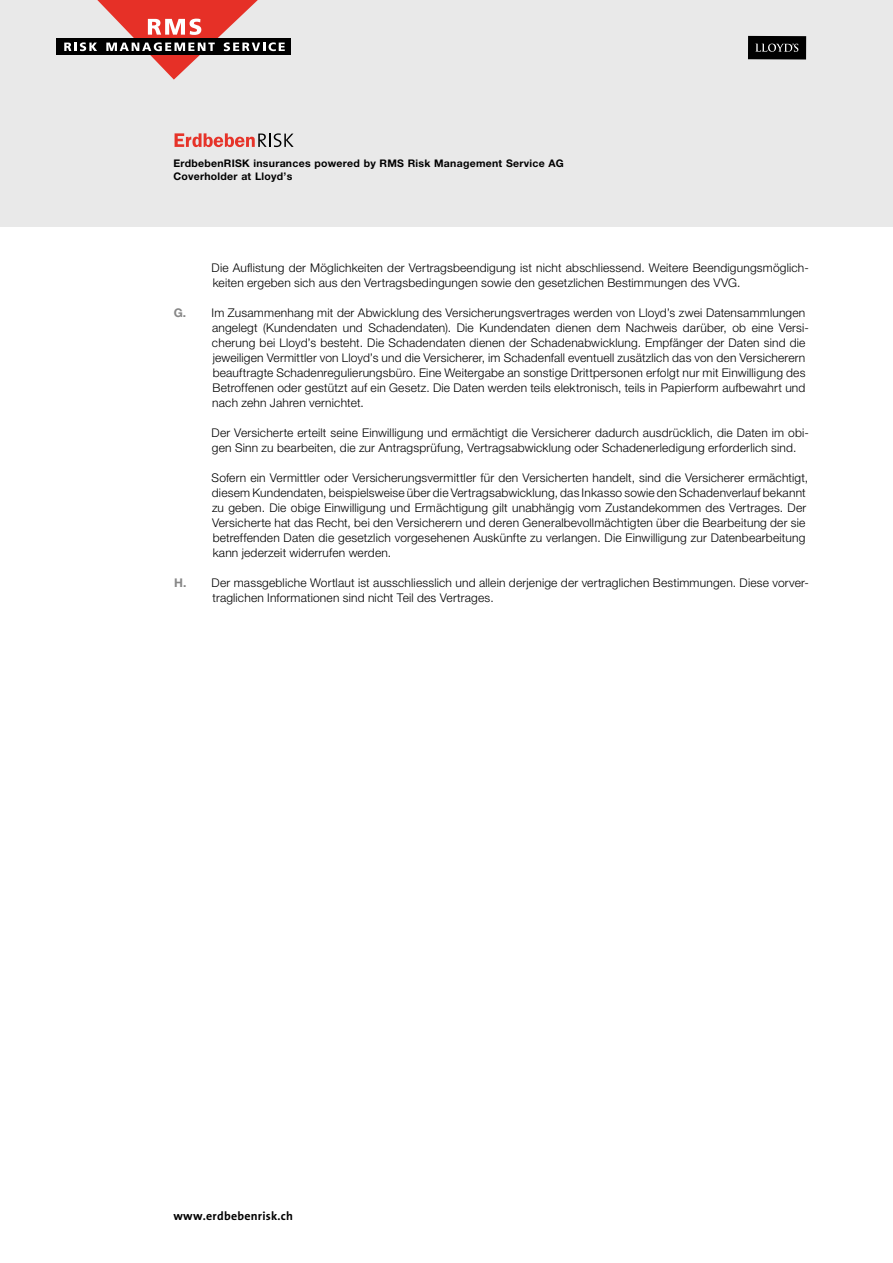
<style>
.page{position:relative;width:893px;height:1263px;background:#fff}
.page>*{position:absolute;margin:0;border:0;box-sizing:border-box;transform-origin:0 0}
.t1{font:300 12px/15px "Helvetica Neue LT Std";letter-spacing:.015em;color:#000}
.t2{font:700 12px "The Sans";letter-spacing:.02em;color:#000}
.t3{font:700 10.5px/13.5px "Helvetica Neue LT Std";letter-spacing:.025em;color:#000}
.s1{font-weight:700;color:#878787}
</style>
<div class="page">
<div style="left:0;top:0;width:893px;height:226px;background:#e9e9e9"></div>
<svg style="left:175px;top:133px;width:119px;height:14px"></svg>
<div style="left:56px;top:39px;width:235px;height:16px;background:#000"></div>
<svg style="left:64px;top:0;width:221px;height:80px"></svg>
<div style="left:748px;top:36px;width:58px;height:23px;background:#000"></div>
<svg style="left:755px;top:43px;width:43px;height:9px"></svg>
<p class="t3" style="left:173px;top:156px;width:392px">ErdbebenRISK insurances powered by RMS Risk Management Service AG<br>Coverholder at Lloyd’s</p>
<p class="t1" style="left:212px;top:260px;width:599px">Die Auflistung der Möglichkeiten der Vertragsbeendigung ist nicht abschliessend. Weitere Beendigungsmöglich&shy;keiten ergeben sich aus den Vertragsbedingungen sowie den gesetzlichen Bestimmungen des VVG.</p>
<p class="t1" style="left:212px;top:305px;width:598px;text-indent:-38px"><span class="s1">G.</span> Im Zusammenhang mit der Abwicklung des Versicherungsvertrages werden von Lloyd’s zwei Datensammlungen angelegt (Kundendaten und Schadendaten). Die Kundendaten dienen dem Nachweis darüber, ob eine Versi&shy;cherung bei Lloyd’s besteht. Die Schadendaten dienen der Schadenabwicklung. Empfänger der Daten sind die jeweiligen Vermittler von Lloyd’s und die Versicherer, im Schadenfall eventuell zusätzlich das von den Versicherern beauftragte Schadenregulierungsbüro. Eine Weitergabe an sonstige Drittpersonen erfolgt nur mit Einwilligung des Betroffenen oder gestützt auf ein Gesetz. Die Daten werden teils elektronisch, teils in Papierform aufbewahrt und nach zehn Jahren vernichtet.</p>
<p class="t1" style="left:212px;top:425px;width:599px">Der Versicherte erteilt seine Einwilligung und ermächtigt die Versicherer dadurch ausdrücklich, die Daten im obi&shy;gen Sinn zu bearbeiten, die zur Antragsprüfung, Vertragsabwicklung oder Schadenerledigung erforderlich sind.</p>
<p class="t1" style="left:212px;top:470px;width:598px">Sofern ein Vermittler oder Versicherungsvermittler für den Versicherten handelt, sind die Versicherer ermächtigt, diesem Kundendaten, beispielsweise über die Vertragsabwicklung, das Inkasso sowie den Schadenverlauf bekannt zu geben. Die obige Einwilligung und Ermächtigung gilt unabhängig vom Zustandekommen des Vertrages. Der Versicherte hat das Recht, bei den Versicherern und deren Generalbevollmächtigten über die Bearbeitung der sie betreffenden Daten die gesetzlich vorgesehenen Auskünfte zu verlangen. Die Einwilligung zur Datenbearbeitung kann jederzeit widerrufen werden.</p>
<p class="t1" style="left:213px;top:575px;width:598px;text-indent:-38px"><span class="s1">H.</span> Der massgebliche Wortlaut ist ausschliesslich und allein derjenige der vertraglichen Bestimmungen. Diese vorver&shy;traglichen Informationen sind nicht Teil des Vertrages.</p>
<p class="t2" style="left:173px;top:1206px;width:121px">www.erdbebenrisk.ch</p>
</div>
